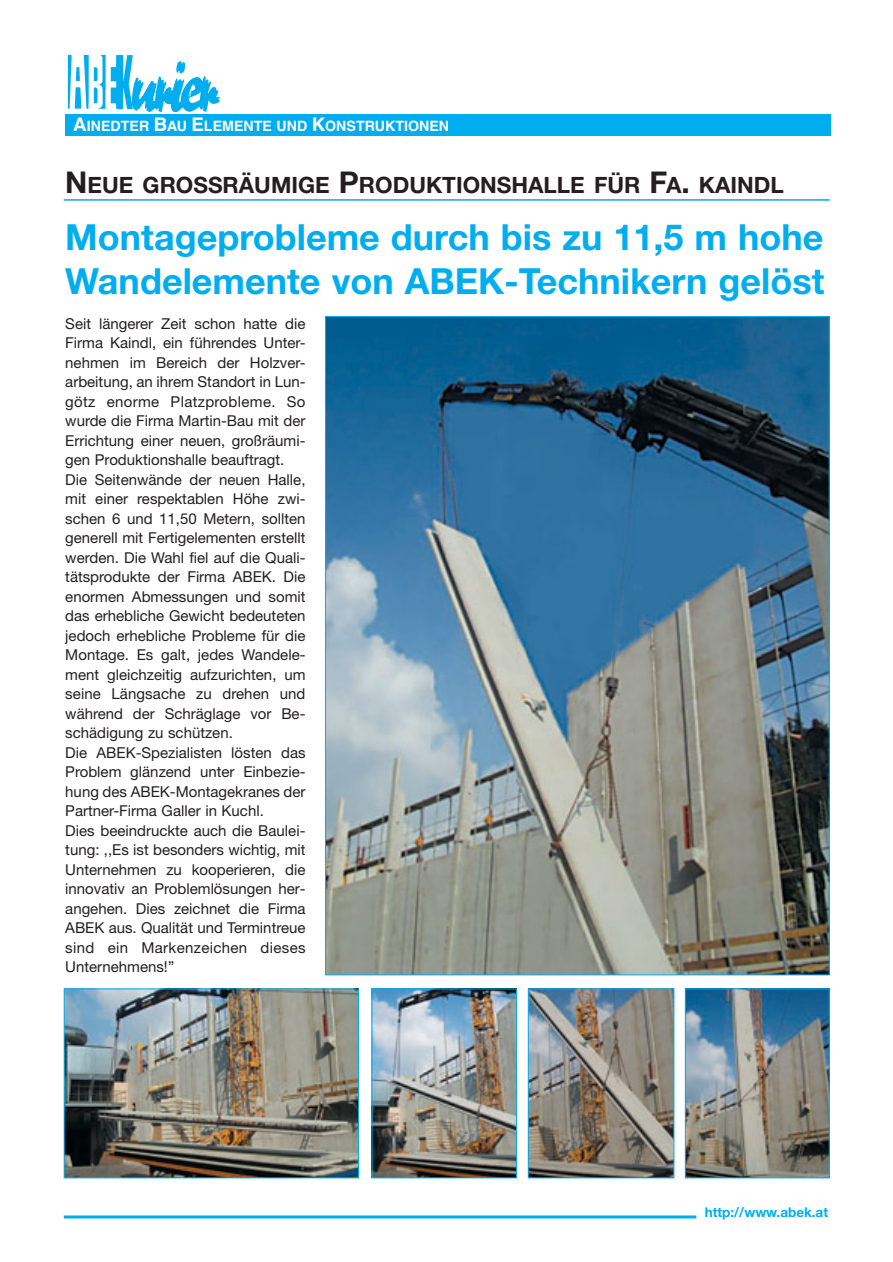
<style>
.page{position:relative;width:893px;height:1262px;background:#fff}
.page>*{position:absolute;margin:0;border:0;box-sizing:border-box;transform-origin:0 0}
.t1{font:700 36px/43.2px "Helvetica Neue";color:#00aeef}
.t2{font:700 22.5px "Helvetica Neue";color:#231f20}
.t3{font:15px/19.5px "Helvetica Neue";color:#231f20}
.t4{font:700 14.25px "Helvetica";color:#fff}
.t5{font:700 13.5px "Helvetica Neue";color:#00aeef}
.s1{font-size:18.75px}
.s2{font-size:30px}
</style>
<div class="page">
<img style="left:327px;top:318px;width:500px;height:655px">
<img style="left:66px;top:990px;width:291px;height:186px">
<div style="left:64px;top:988px;width:295px;height:190px;border:1px solid #00aeef"></div>
<img style="left:373px;top:990px;width:142px;height:186px">
<div style="left:371px;top:988px;width:146px;height:190px;border:1px solid #00aeef"></div>
<img style="left:530px;top:990px;width:142px;height:186px">
<div style="left:528px;top:988px;width:146px;height:190px;border:1px solid #00aeef"></div>
<img style="left:687px;top:990px;width:140px;height:186px">
<div style="left:685px;top:988px;width:144px;height:190px;border:1px solid #00aeef"></div>
<hr style="left:64px;top:199px;width:765px;height:2px;background:#00aeef">
<hr style="left:64px;top:1215px;width:632px;height:3px;background:#00aeef">
<div style="left:65px;top:114px;width:765px;height:22px;background:#00aeef"></div>
<img style="left:67px;top:54px;width:64px;height:55px">
<img style="left:131px;top:55px;width:89px;height:57px">
<p class="t4" style="left:73px;top:121px;width:377px"><span class="s1">A</span>INEDTER <span class="s1">B</span>AU <span class="s1">E</span>LEMENTE UND <span class="s1">K</span>ONSTRUKTIONEN</p>
<h2 class="t2" style="left:65px;top:177px;width:720px"><span class="s2">N</span>EUE GROSSRÄUMIGE <span class="s2">P</span>RODUKTIONSHALLE FÜR <span class="s2">F</span>A<span class="s2">.</span> KAINDL</h2>
<h1 class="t1" style="left:65px;top:219px;width:760px">Montageprobleme durch bis zu 11,5 m hohe<br>Wandelemente von ABEK-Technikern gelöst</h1>
<p class="t3" style="left:65px;top:315px;width:242px">Seit längerer Zeit schon hatte die Firma Kaindl, ein führendes Unter&shy;nehmen im Bereich der Holzver&shy;arbeitung, an ihrem Standort in Lun&shy;götz enorme Platzprobleme. So wurde die Firma Martin-Bau mit der Errichtung einer neuen, großräumi&shy;gen Produktionshalle beauftragt.<br>Die Seitenwände der neuen Halle, mit einer respektablen Höhe zwi&shy;schen 6 und 11,50 Metern, sollten generell mit Fertigelementen erstellt werden. Die Wahl fiel auf die Quali&shy;tätsprodukte der Firma ABEK. Die enormen Abmessungen und somit das erhebliche Gewicht bedeuteten jedoch erhebliche Probleme für die Montage. Es galt, jedes Wandele&shy;ment gleichzeitig aufzurichten, um seine Längsache zu drehen und während der Schräglage vor Be&shy;schädigung zu schützen.<br>Die ABEK-Spezialisten lösten das Problem glänzend unter Einbezie&shy;hung des ABEK-Montagekranes der Partner-Firma Galler in Kuchl.<br>Dies beeindruckte auch die Baulei&shy;tung: ,,Es ist besonders wichtig, mit Unternehmen zu kooperieren, die innovativ an Problemlösungen her&shy;angehen. Dies zeichnet die Firma ABEK aus. Qualität und Termintreue sind ein Markenzeichen dieses Unternehmens!’’</p>
<p class="t5" style="left:704px;top:1207px;width:125px">http://www.abek.at</p>
</div>
